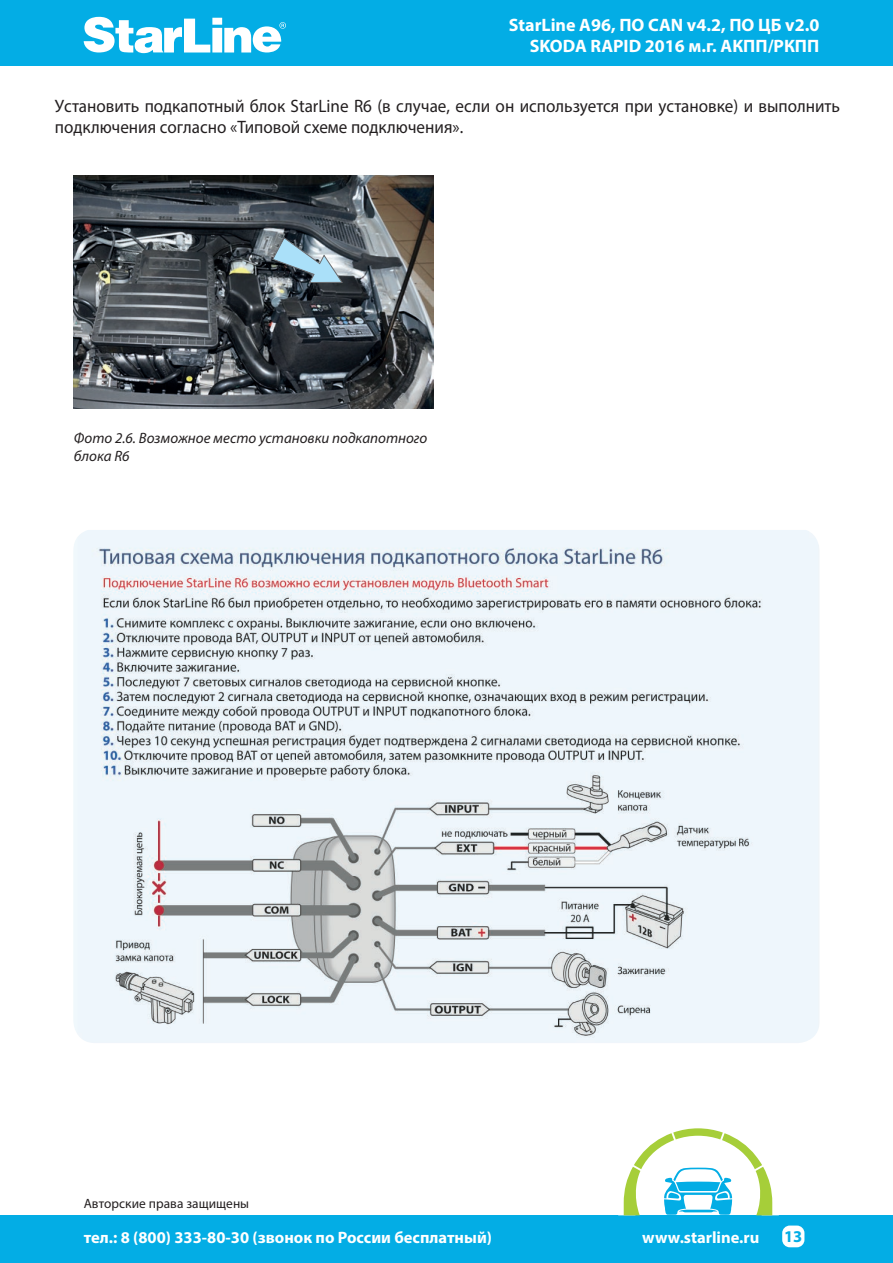
<style>
.page{position:relative;width:893px;height:1263px;background:#fff}
.page>*{position:absolute;margin:0;border:0;box-sizing:border-box;transform-origin:0 0}
.t1{font:18px/21.6px "Myriad Pro";color:#231f20}
.t2{font:700 18px/21.6px "Myriad Pro";color:#fff;text-align:right}
.t3{font:700 16.5px "Myriad Pro";color:#fff}
.t4{font:700 16.5px "Myriad Pro";color:#03ade5}
.t5{font:italic 15px/18px "Myriad Pro";color:#231f20}
.t6{font:13.5px "Myriad Pro";color:#231f20}
</style>
<div class="page">
<div style="left:0;top:0;width:893px;height:65px;background:#03ade5"></div>
<svg style="left:84px;top:17px;width:202px;height:36px"></svg>
<div style="left:0;top:1215px;width:893px;height:48px;background:#03ade5"></div>
<div style="left:782px;top:1225px;width:22px;height:22px;background:#fff;border-radius:8px"></div>
<svg style="left:623px;top:1128px;width:150px;height:87px"></svg>
<img style="left:73px;top:176px;width:360px;height:233px">
<svg style="left:272px;top:237px;width:71px;height:46px;background:#8098a5"></svg>
<img style="left:73px;top:530px;width:746px;height:513px">
<p class="t2" style="left:509px;top:13px;width:312px">StarLine А96, ПО CAN v4.2, ПО ЦБ v2.0<br>SKODA RAPID 2016 м.г. АКПП/РКПП</p>
<p class="t1" style="left:55px;top:95px;width:787px">Установить подкапотный блок StarLine R6 (в случае, если он используется при установке) и выполнить подключения согласно «Типовой схеме подключения».</p>
<p class="t5" style="left:74px;top:429px;width:355px">Фото 2.6. Возможное место установки подкапотного блока R6</p>
<p class="t6" style="left:84px;top:1195px;width:167px">Авторские права защищены</p>
<p class="t3" style="left:84px;top:1226px;width:410px">тел.: 8 (800) 333-80-30 (звонок по России бесплатный)</p>
<p class="t3" style="left:642px;top:1226px;width:119px">www.starline.ru</p>
<p class="t4" style="left:784px;top:1226px;width:20px">13</p>
</div>
